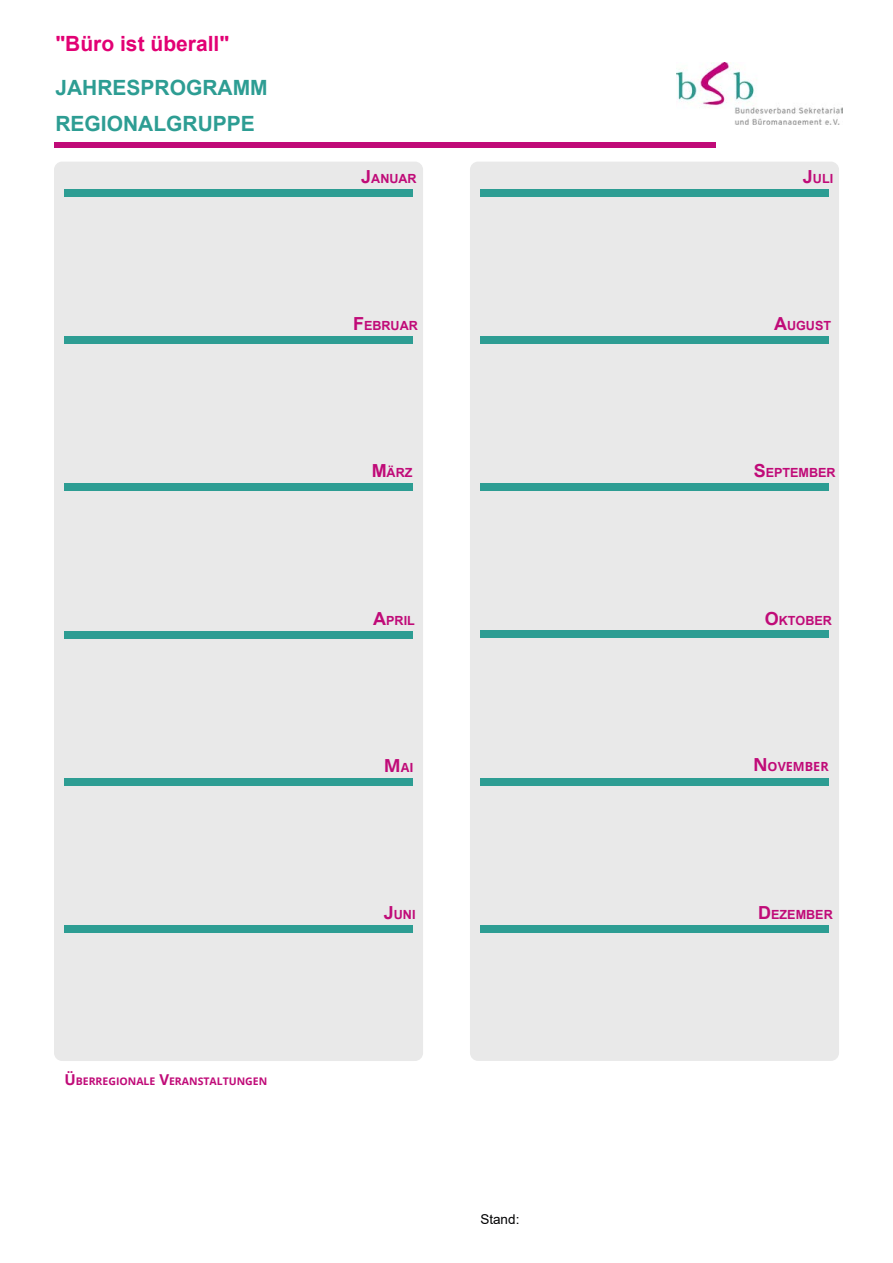
<style>
.page{position:relative;width:893px;height:1263px;background:#fff}
.page>*{position:absolute;margin:0;border:0;box-sizing:border-box;transform-origin:0 0}
.t1{font:700 21px/36.5px "Arial";color:#2d9d93}
.t2{font:700 21px "Arial";color:#e20074}
.t3{font:13.5px "Arial";color:#020203}
.t4{font:700 12.6px "Arial";color:#c00b78}
.t5{font:700 12.6px "Open Sans";color:#c00b78}
.t6{font:700 10.5px "Open Sans";color:#c00b78}
.s1{font-size:15px}
.s2{font-size:18px}
</style>
<div class="page">
<div style="left:54px;top:162px;width:369px;height:899px;background:#e9e9e9;border-radius:8px"></div>
<div style="left:470px;top:162px;width:369px;height:899px;background:#e9e9e9;border-radius:8px"></div>
<div style="left:64px;top:925px;width:349px;height:7px;background:#2d9d93"></div>
<div style="left:480px;top:925px;width:349px;height:7px;background:#2d9d93"></div>
<img style="left:677px;top:62px;width:165px;height:63px">
<div style="left:54px;top:142px;width:662px;height:6px;background:#c00b78"></div>
<div style="left:64px;top:778px;width:349px;height:7px;background:#2d9d93"></div>
<div style="left:480px;top:778px;width:349px;height:7px;background:#2d9d93"></div>
<div style="left:64px;top:631px;width:349px;height:7px;background:#2d9d93"></div>
<div style="left:480px;top:631px;width:349px;height:7px;background:#2d9d93"></div>
<div style="left:64px;top:484px;width:349px;height:7px;background:#2d9d93"></div>
<div style="left:480px;top:483px;width:349px;height:8px;background:#2d9d93"></div>
<div style="left:64px;top:336px;width:349px;height:7px;background:#2d9d93"></div>
<div style="left:480px;top:336px;width:349px;height:7px;background:#2d9d93"></div>
<div style="left:64px;top:189px;width:349px;height:7px;background:#2d9d93"></div>
<div style="left:480px;top:189px;width:349px;height:7px;background:#2d9d93"></div>
<h1 class="t2" style="left:55px;top:29px;width:175px">"Büro ist überall"</h1>
<h1 class="t1" style="left:55px;top:69px;width:214px">JAHRESPROGRAMM<br>REGIONALGRUPPE</h1>
<p class="t6" style="left:64px;top:1074px;width:204px"><span class="s1">Ü</span>BERREGIONALE <span class="s1">V</span>ERANSTALTUNGEN</p>
<p class="t4" style="left:361px;top:170px;width:57px"><span class="s2">J</span>ANUAR</p>
<p class="t4" style="left:803px;top:170px;width:32px"><span class="s2">J</span>ULI</p>
<p class="t4" style="left:353px;top:317px;width:66px"><span class="s2">F</span>EBRUAR</p>
<p class="t4" style="left:774px;top:317px;width:59px"><span class="s2">A</span>UGUST</p>
<p class="t4" style="left:372px;top:464px;width:42px"><span class="s2">M</span>ÄRZ</p>
<p class="t4" style="left:754px;top:464px;width:84px"><span class="s2">S</span>EPTEMBER</p>
<p class="t4" style="left:373px;top:612px;width:43px"><span class="s2">A</span>PRIL</p>
<p class="t4" style="left:765px;top:611px;width:69px"><span class="s2">O</span>KTOBER</p>
<p class="t5" style="left:384px;top:758px;width:31px"><span class="s2">M</span>AI</p>
<p class="t5" style="left:753px;top:758px;width:77px"><span class="s2">N</span> OVEM BER</p>
<p class="t4" style="left:384px;top:906px;width:33px"><span class="s2">J</span>UNI</p>
<p class="t4" style="left:758px;top:906px;width:76px"><span class="s2">D</span>EZEMBER</p>
<p class="t3" style="left:480px;top:1210px;width:41px">Stand:</p>
</div>
